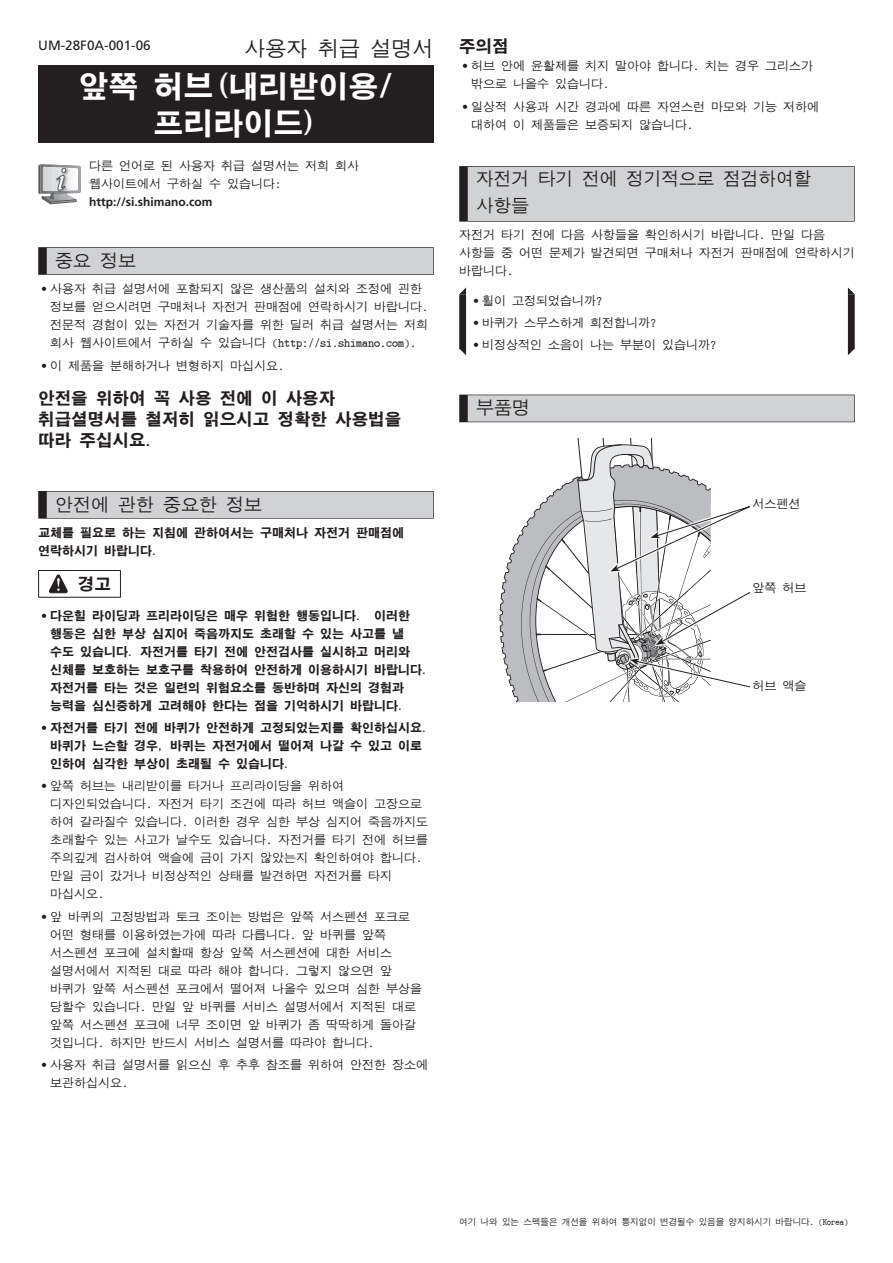
<style>
.page{position:relative;width:893px;height:1263px;background:#fff}
.page>*{position:absolute;margin:0;border:0;box-sizing:border-box;transform-origin:0 0}
.t1{font:30px/37.5px "KS Gothic XB HM";color:#fff;text-align:center}
.t2{font:21px "Gothic RF HM";color:#231f20}
.t3{font:18px/27px "Gothic RF HM";color:#231f20}
.t4{font:16.5px/21px "KS Gothic XB HM";color:#231f20}
.t5{font:13.5px "Frutiger LT Pro";color:#231f20}
.t6{font:12px/18px "Gothic RF HM";color:#231f20}
.t7{font:12px/18px "KS Gothic XB HM";color:#231f20}
.t8{font:700 12px "Frutiger LT Pro";color:#231f20}
.t9{font:9px "Gothic RF HM";color:#231f20;scale:.95 1}
.s1{font-family:"Frutiger LT Pro";font-weight:300}
</style>
<div class="page">
<div style="left:38px;top:247px;width:396px;height:28px;background:#231f20"></div>
<div style="left:47px;top:248px;width:386px;height:26px;background:#d1d2d4"></div>
<div style="left:38px;top:491px;width:396px;height:28px;background:#231f20"></div>
<div style="left:47px;top:492px;width:386px;height:26px;background:#d1d2d4"></div>
<div style="left:38px;top:65px;width:396px;height:78px;background:#231f20"></div>
<svg style="left:38px;top:164px;width:43px;height:40px"></svg>
<hr style="left:38px;top:570px;width:40px;height:1px;background:#231f20">
<svg style="left:38px;top:571px;width:1px;height:26px"></svg>
<hr style="left:78px;top:570px;width:43px;height:1px;background:#231f20">
<svg style="left:120px;top:571px;width:1px;height:26px"></svg>
<hr style="left:38px;top:597px;width:40px;height:1px;background:#231f20">
<hr style="left:78px;top:597px;width:43px;height:1px;background:#231f20">
<svg style="left:49px;top:575px;width:18px;height:18px"></svg>
<div style="left:459px;top:166px;width:396px;height:56px;background:#231f20"></div>
<div style="left:468px;top:167px;width:386px;height:54px;background:#d1d2d4"></div>
<div style="left:459px;top:395px;width:396px;height:27px;background:#231f20"></div>
<div style="left:468px;top:395px;width:386px;height:27px;background:#d1d2d4"></div>
<svg style="left:459px;top:287px;width:396px;height:68px"></svg>
<svg style="left:500px;top:534px;width:21px;height:168px;fill:#bcbdc0"></svg>
<svg style="left:521px;top:438px;width:230px;height:264px"></svg>
<p class="t5" style="left:38px;top:37px;width:114px">UM-28F0A-001-06</p>
<h2 class="t2" style="left:245px;top:38px;width:190px">사용자 취급 설명서</h2>
<h1 class="t1" style="left:78px;top:68px;width:317px">앞쪽 허브(내리받이용/ 프리라이드)</h1>
<p class="t6" style="left:89px;top:157px;width:271px">다른 언어로 된 사용자 취급 설명서는 저희 회사 웹사이트에서 구하실 수 있습니다:</p>
<p class="t8" style="left:89px;top:195px;width:125px">http://si.shimano.com</p>
<h3 class="t3" style="left:55px;top:247px;width:83px">중요 정보</h3>
<p class="t6" style="left:50px;top:280px;width:380px;text-indent:-9px"><span class="s1">•</span> 사용자 취급 설명서에 포함되지 않은 생산품의 설치와 조정에 괸한 정보를 얻으시려면 구매처나 자전거 판매점에 연락하시기 바랍니다. 전문적 경험이 있는 자전거 기술자를 위한 딜러 취급 설명서는 저희 회사 웹사이트에서 구하실 수 있습니다 (http://si.shimano.com).</p>
<p class="t6" style="left:41px;top:357px;width:244px"><span class="s1">•</span> 이 제품을 분해하거나 변형하지 마십시요.</p>
<h3 class="t4" style="left:38px;top:387px;width:365px">안전을 위하여 꼭 사용 전에 이 사용자 취급셜명서를 철저히 읽으시고 정확한 사용법을 따라 주십시요.</h3>
<h3 class="t3" style="left:55px;top:491px;width:209px">안전에 관한 중요한 정보</h3>
<p class="t7" style="left:38px;top:524px;width:368px">교체를 필요로 하는 지침에 관하여서는 구매처나 자전거 판매점에 연락하시기 바랍니다.</p>
<h3 class="t4" style="left:78px;top:574px;width:34px">경고</h3>
<p class="t7" style="left:50px;top:607px;width:380px;text-indent:-9px"><span class="s1">•</span> 다운힐 라이딩과 프리라이딩은 매우 위험한 행동입니다. 이러한 행동은 심한 부상 심지어 죽음까지도 초래할 수 있는 사고를 낼 수도 있습니다. 자전거를 타기 전에 안전검사를 실시하고 머리와 신체를 보호하는 보호구를 착용하여 안전하게 이용하시기 바랍니다. 자전거를 타는 것은 일련의 위험요소를 동반하며 자신의 경험과 능력을 심신중하게 고려해야 한다는 점을 기억하시기 바랍니다.</p>
<p class="t7" style="left:50px;top:719px;width:380px;text-indent:-9px"><span class="s1">•</span> 자전거를 타기 전에 바퀴가 안전하게 고정되었는지를 확인하십시요. 바퀴가 느슨할 경우, 바퀴는 자전거에서 떨어져 나갈 수 있고 이로 인하여 심각한 부상이 초래될 수 있습니다.</p>
<p class="t6" style="left:50px;top:777px;width:380px;text-indent:-9px"><span class="s1">•</span> 앞쪽 허브는 내리받이를 타거나 프리라이딩을 위하여 디자인되었습니다. 자전거 타기 조건에 따라 허브 액슬이 고장으로 하여 갈라질수 있습니다. 이러한 경우 심한 부상 심지어 죽음까지도 초래할수 있는 사고가 날수도 있습니다. 자전거를 타기 전에 허브를 주의깊게 검사하여 액슬에 금이 가지 않았는지 확인하여야 합니다. 만일 금이 갔거나 비정상적인 상태를 발견하면 자전거를 타지 마십시오.</p>
<p class="t6" style="left:50px;top:908px;width:374px;text-indent:-9px"><span class="s1">•</span> 앞 바퀴의 고정방법과 토크 조이는 방법은 앞쪽 서스펜션 포크로 어떤 형태를 이용하였는가에 따라 다릅니다. 앞 바퀴를 앞쪽 서스펜션 포크에 설치할때 항상 앞쪽 서스펜션에 대한 서비스 설명서에서 지적된 대로 따라 해야 합니다. 그렇지 않으면 앞 바퀴가 앞쪽 서스펜션 포크에서 떨어져 나올수 있으며 심한 부상을 당할수 있습니다. 만일 앞 바퀴를 서비스 설명서에서 지적된 대로 앞쪽 서스펜션 포크에 너무 조이면 앞 바퀴가 좀 딱딱하게 돌아갈 것입니다. 하지만 반드시 서비스 설명서를 따라야 합니다.</p>
<p class="t6" style="left:50px;top:1056px;width:380px;text-indent:-9px"><span class="s1">•</span> 사용자 취급 설명서를 읽으신 후 추후 참조를 위하여 안전한 장소에 보관하십시요.</p>
<h3 class="t4" style="left:459px;top:36px;width:51px">주의점</h3>
<p class="t6" style="left:471px;top:57px;width:343px;text-indent:-9px"><span class="s1">•</span> 허브 안에 윤활제를 치지 말아야 합니다. 치는 경우 그리스가 밖으로 나올수 있습니다.</p>
<p class="t6" style="left:471px;top:98px;width:349px;text-indent:-9px"><span class="s1">•</span> 일상적 사용과 시간 경과에 따른 자연스런 마모와 기능 저하에 대하여 이 제품들은 보증되지 않습니다.</p>
<h3 class="t3" style="left:476px;top:166px;width:337px">자전거 타기 전에 정기적으로 점검하여할 사항들</h3>
<p class="t6" style="left:459px;top:226px;width:397px">자전거 타기 전에 다음 사항들을 확인하시기 바랍니다. 만일 다음 사항들 중 어떤 문제가 발견되면 구매처나 자전거 판매점에 연락하시기 바랍니다.</p>
<p class="t6" style="left:473px;top:292px;width:130px"><span class="s1">•</span> 휠이 고정되었습니까?</p>
<p class="t6" style="left:473px;top:314px;width:184px"><span class="s1">•</span> 바퀴가 스무스하게 회전합니까?</p>
<p class="t6" style="left:473px;top:336px;width:244px"><span class="s1">•</span> 비정상적인 소음이 나는 부분이 있습니까?</p>
<h3 class="t3" style="left:476px;top:395px;width:55px">부품명</h3>
<p class="t6" style="left:753px;top:495px;width:50px">서스펜션</p>
<p class="t6" style="left:753px;top:579px;width:56px">앞쪽 허브</p>
<p class="t6" style="left:753px;top:677px;width:56px">허브 액슬</p>
<p class="t9" style="left:459px;top:1217px;width:411px">여기 나와 있는 스펙들은 개선을 위하여 통지없이 변경될수 있음을 양지하시기 바랍니다. (Korea)</p>
</div>
